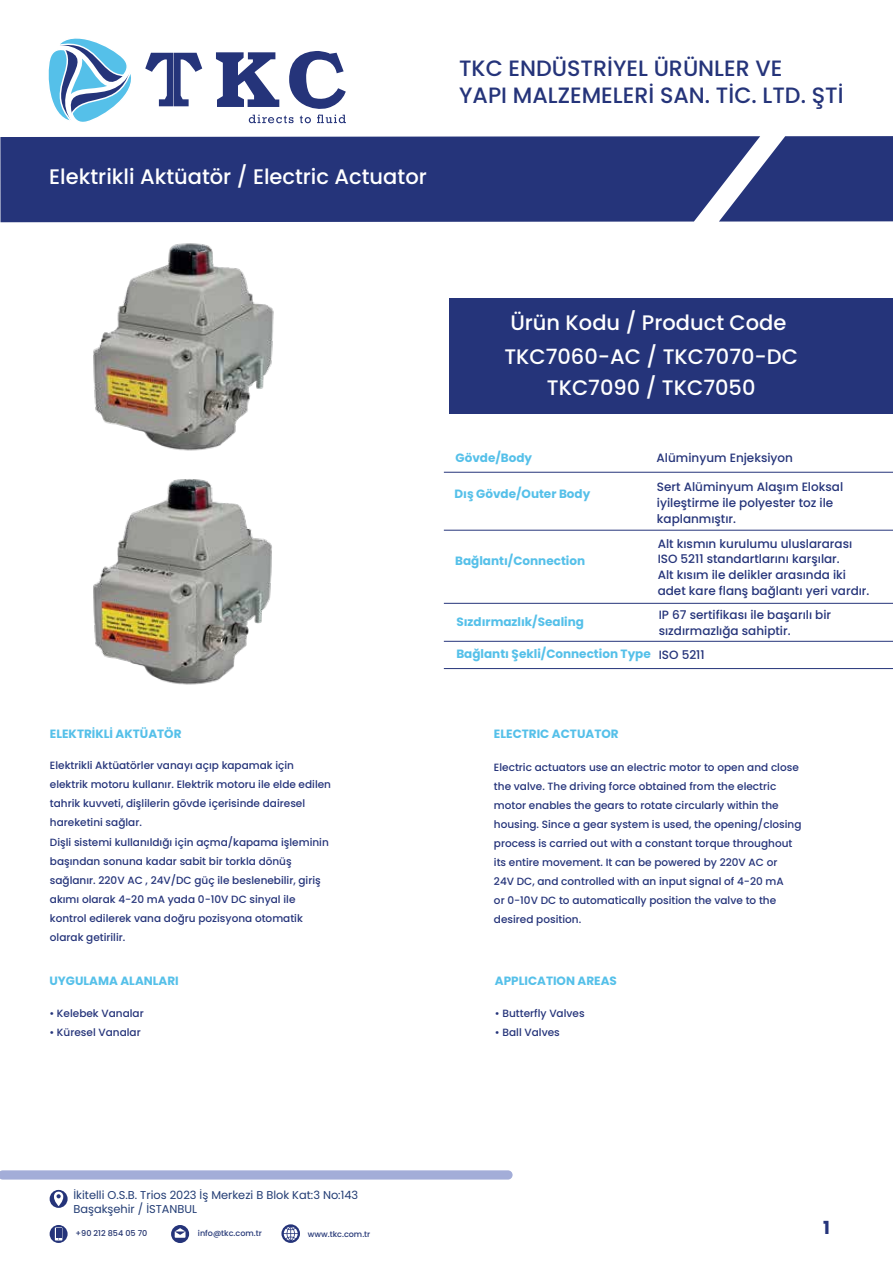
<style>
.page{position:relative;width:893px;height:1263px;background:#fff}
.page>*{position:absolute;margin:0;border:0;box-sizing:border-box;transform-origin:0 0}
.t1{font:500 22.2px/26.5px "Poppins";color:#25347a}
.t2{font:500 21px/31.5px "Poppins";color:#fff;text-align:center}
.t3{font:700 18px "Poppins";color:#25347a}
.t4{font:500 12px/15.8px "Poppins";color:#25347a}
.t5{font:700 12px "Poppins";color:#55c0e9}
.t6{font:11.4px/13.6px "Poppins";color:#223c74}
.t7{font:500 10.5px/19px "Poppins";color:#25347a}
.t8{font:500 8.1px "Poppins";color:#273978}
.t9{font:500 8.1px "Poppins";color:#253570}
.s1{font-weight:500;color:#25347a}
</style>
<div class="page">
<svg style="left:50px;top:1225px;width:18px;height:18px"></svg>
<svg style="left:171px;top:1225px;width:18px;height:18px"></svg>
<svg style="left:281px;top:1224px;width:19px;height:19px"></svg>
<svg style="left:50px;top:1190px;width:18px;height:18px"></svg>
<svg style="left:48px;top:38px;width:83px;height:84px"></svg>
<svg style="left:145px;top:53px;width:57px;height:53px"></svg>
<svg style="left:216px;top:51px;width:130px;height:72px"></svg>
<div style="left:760px;top:136px;width:133px;height:86px;background:#25347a"></div>
<div style="left:0;top:136px;width:760px;height:86px;background:#25347a"></div>
<svg style="left:0;top:1170px;width:513px;height:9px;background:#a6b0d9"></svg>
<div style="left:450px;top:298px;width:443px;height:116px;background:#25347a"></div>
<hr style="left:444px;top:472px;width:449px;height:1px;background:#25347a">
<hr style="left:444px;top:530px;width:449px;height:1px;background:#25347a">
<hr style="left:444px;top:603px;width:449px;height:1px;background:#25347a">
<hr style="left:444px;top:641px;width:449px;height:1px;background:#25347a">
<hr style="left:444px;top:668px;width:449px;height:1px;background:#25347a">
<img style="left:51px;top:201px;width:265px;height:234px">
<img style="left:93px;top:435px;width:179px;height:250px">
<h2 class="t2" style="left:49px;top:161px;width:379px">Elektrikli Aktüatör / Electric Actuator</h2>
<h1 class="t1" style="left:459px;top:56px;width:386px">TKC ENDÜSTRİYEL ÜRÜNLER VE<br>YAPI MALZEMELERİ SAN. TİC. LTD. ŞTİ</h1>
<p class="t5" style="left:50px;top:726px;width:133px">ELEKTRİKLİ AKTÜATÖR</p>
<p class="t7" style="left:50px;top:756px;width:283px">Elektrikli Aktüatörler vanayı açıp kapamak için elektrik motoru kullanır. Elektrik motoru ile elde edilen tahrik kuvveti, dişlilerin gövde içerisinde dairesel hareketini sağlar.<br>Dişli sistemi kullanıldığı için açma/kapama işleminin başından sonuna kadar sabit bir torkla dönüş sağlanır. 220V AC , 24V/DC güç ile beslenebilir, giriş akımı olarak 4-20 mA yada 0-10V DC sinyal ile kontrol edilerek vana doğru pozisyona otomatik olarak getirilir.</p>
<p class="t5" style="left:49px;top:974px;width:131px">UYGULAMA ALANLARI</p>
<p class="t7" style="left:49px;top:1004px;width:96px">• Kelebek Vanalar</p>
<p class="t7" style="left:49px;top:1023px;width:93px">• Küresel Vanalar</p>
<h2 class="t2" style="left:510px;top:307px;width:278px">Ürün Kodu / Product Code</h2>
<h2 class="t2" style="left:504px;top:341px;width:295px">TKC7060-AC / TKC7070-DC<br>TKC7090 / TKC7050</h2>
<p class="t5" style="left:456px;top:451px;width:78px">Gövde/Body</p>
<p class="t5" style="left:454px;top:487px;width:137px">Dış Gövde/Outer Body</p>
<p class="t4" style="left:657px;top:450px;width:138px">Alüminyum Enjeksiyon</p>
<p class="t4" style="left:657px;top:479px;width:188px">Sert Alüminyum Alaşım Eloksal iyileştirme ile polyester toz ile kaplanmıştır.</p>
<p class="t4" style="left:658px;top:536px;width:213px">Alt kısmın kurulumu uluslararası ISO 5211 standartlarını karşılar.<br>Alt kısım ile delikler arasında iki adet kare flanş bağlantı yeri vardır.</p>
<p class="t4" style="left:659px;top:607px;width:174px">IP 67 sertifikası ile başarılı bir sızdırmazlığa sahiptir.</p>
<p class="t5" style="left:456px;top:647px;width:250px">Bağlantı Şekli/Connection Type <span class="s1">ISO 5211</span></p>
<p class="t5" style="left:455px;top:553px;width:131px">Bağlantı/Connection</p>
<p class="t5" style="left:456px;top:615px;width:129px">Sızdırmazlık/Sealing</p>
<p class="t5" style="left:494px;top:726px;width:126px">ELECTRIC ACTUATOR</p>
<p class="t7" style="left:494px;top:758px;width:309px">Electric actuators use an electric motor to open and close the valve. The driving force obtained from the electric motor enables the gears to rotate circularly within the housing. Since a gear system is used, the opening/closing process is carried out with a constant torque throughout its entire movement. It can be powered by 220V AC or<br>24V DC, and controlled with an input signal of 4-20 mA<br>or 0-10V DC to automatically position the valve to the desired position.</p>
<p class="t5" style="left:495px;top:974px;width:124px">APPLICATION AREAS</p>
<p class="t7" style="left:495px;top:1004px;width:91px">• Butterfly Valves</p>
<p class="t7" style="left:495px;top:1023px;width:66px">• Ball Valves</p>
<p class="t6" style="left:73px;top:1188px;width:286px">İkitelli O.S.B. Trios 2023 İş Merkezi B Blok Kat:3 No:143<br>Başakşehir / İSTANBUL</p>
<p class="t9" style="left:76px;top:1229px;width:73px">+90 212 854 05 70</p>
<p class="t8" style="left:198px;top:1229px;width:65px">info@tkc.com.tr</p>
<p class="t8" style="left:308px;top:1229px;width:64px">www.tkc.com.tr</p>
<h3 class="t3" style="left:823px;top:1217px;width:8px">1</h3>
</div>
